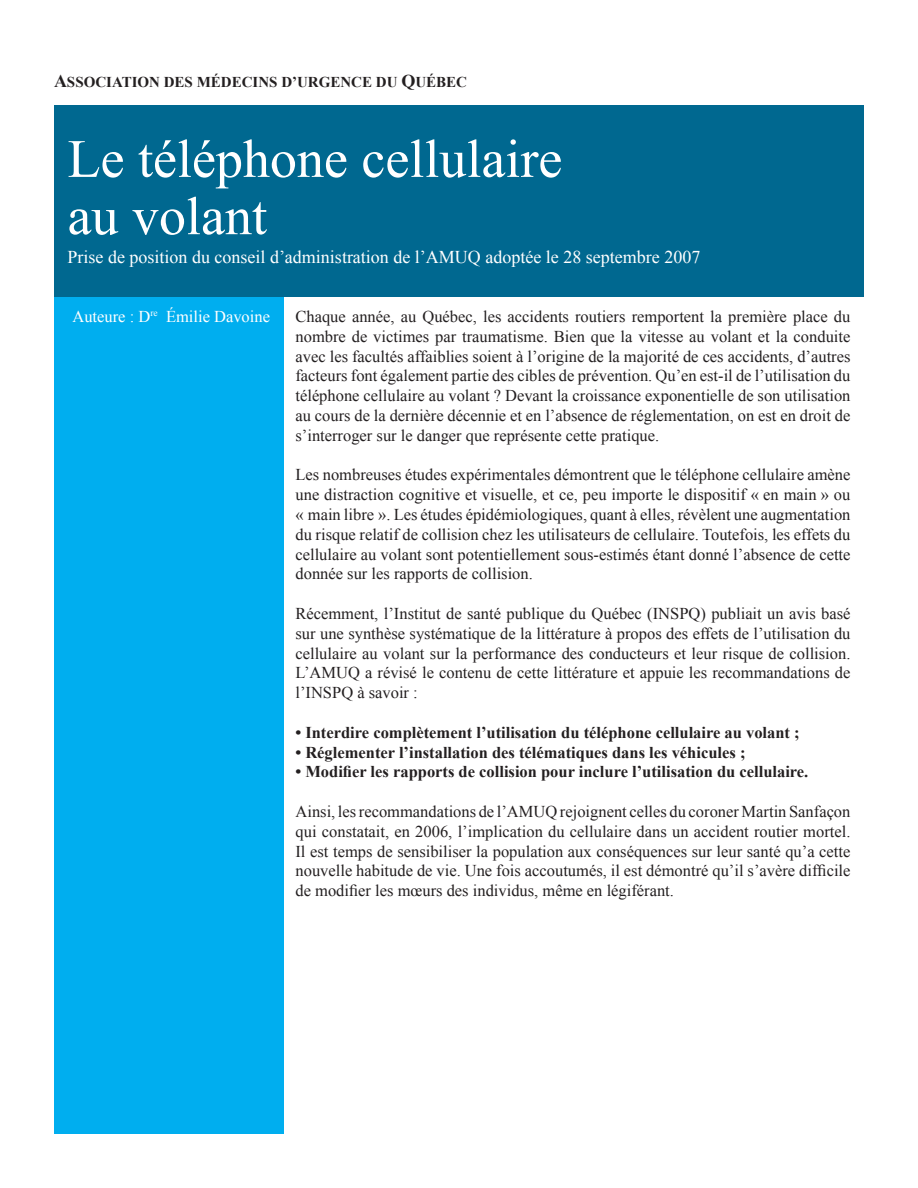
<style>
.page{position:relative;width:918px;height:1188px;background:#fff}
.page>*{position:absolute;margin:0;border:0;box-sizing:border-box;transform-origin:0 0}
.t1{font:54px/57.3px "Times New Roman";color:#fff}
.t2{font:18px "Times New Roman";color:#fff}
.t3{font:16.5px/19.8px "Times New Roman";color:#231f20;text-align:justify}
.t4{font:700 16.5px "Times New Roman";color:#231f20}
.t5{font:16.5px "Times New Roman";color:#fff}
.t6{font:700 15px "Times New Roman";color:#231f20}
.s1{font-size:18px}
</style>
<div class="page">
<div style="left:54px;top:106px;width:810px;height:191px;background:#006890"></div>
<div style="left:54px;top:297px;width:230px;height:837px;background:#00aeef"></div>
<p class="t6" style="left:54px;top:72px;width:415px"><span class="s1">A</span>SSOCIATION DES MÉDECINS D’URGENCE DU <span class="s1">Q</span>UÉBEC</p>
<h1 class="t1" style="left:68px;top:129px;width:496px">Le téléphone cellulaire au volant</h1>
<p class="t2" style="left:68px;top:245px;width:634px">Prise de position du conseil d’administration de l’AMUQ adoptée le 28 septembre 2007</p>
<p class="t5" style="left:72px;top:305px;width:199px">Auteure : D<sup>re</sup> Émilie Davoine</p>
<p class="t3" style="left:296px;top:306px;width:557px">Chaque année, au Québec, les accidents routiers remportent la première place du nombre de victimes par traumatisme. Bien que la vitesse au volant et la conduite avec les facultés affaiblies soient à l’origine de la majorité de ces accidents, d’autres facteurs font également partie des cibles de prévention. Qu’en est-il de l’utilisation du téléphone cellulaire au volant ? Devant la croissance exponentielle de son utilisation au cours de la dernière décennie et en l’absence de réglementation, on est en droit de s’interroger sur le danger que représente cette pratique.</p>
<p class="t3" style="left:296px;top:465px;width:557px">Les nombreuses études expérimentales démontrent que le téléphone cellulaire amène une distraction cognitive et visuelle, et ce, peu importe le dispositif « en main » ou « main libre ». Les études épidémiologiques, quant à elles, révèlent une augmentation du risque relatif de collision chez les utilisateurs de cellulaire. Toutefois, les effets du cellulaire au volant sont potentiellement sous-estimés étant donné l’absence de cette donnée sur les rapports de collision.</p>
<p class="t3" style="left:296px;top:603px;width:557px">Récemment, l’Institut de santé publique du Québec (INSPQ) publiait un avis basé sur une synthèse systématique de la littérature à propos des effets de l’utilisation du cellulaire au volant sur la performance des conducteurs et leur risque de collision.<br>L’AMUQ a révisé le contenu de cette littérature et appuie les recommandations de l’INSPQ à savoir :</p>
<p class="t4" style="left:296px;top:721px;width:506px">• Interdire complètement l’utilisation du téléphone cellulaire au volant ;</p>
<p class="t4" style="left:296px;top:741px;width:452px">• Réglementer l’installation des télématiques dans les véhicules ;</p>
<p class="t4" style="left:296px;top:760px;width:514px">• Modifier les rapports de collision pour inclure l’utilisation du cellulaire.</p>
<p class="t3" style="left:296px;top:801px;width:557px">Ainsi, les recommandations de l’AMUQ rejoignent celles du coroner Martin Sanfaçon qui constatait, en 2006, l’implication du cellulaire dans un accident routier mortel.<br>Il est temps de sensibiliser la population aux conséquences sur leur santé qu’a cette nouvelle habitude de vie. Une fois accoutumés, il est démontré qu’il s’avère difficile de modifier les mœurs des individus, même en légiférant.</p>
</div>
